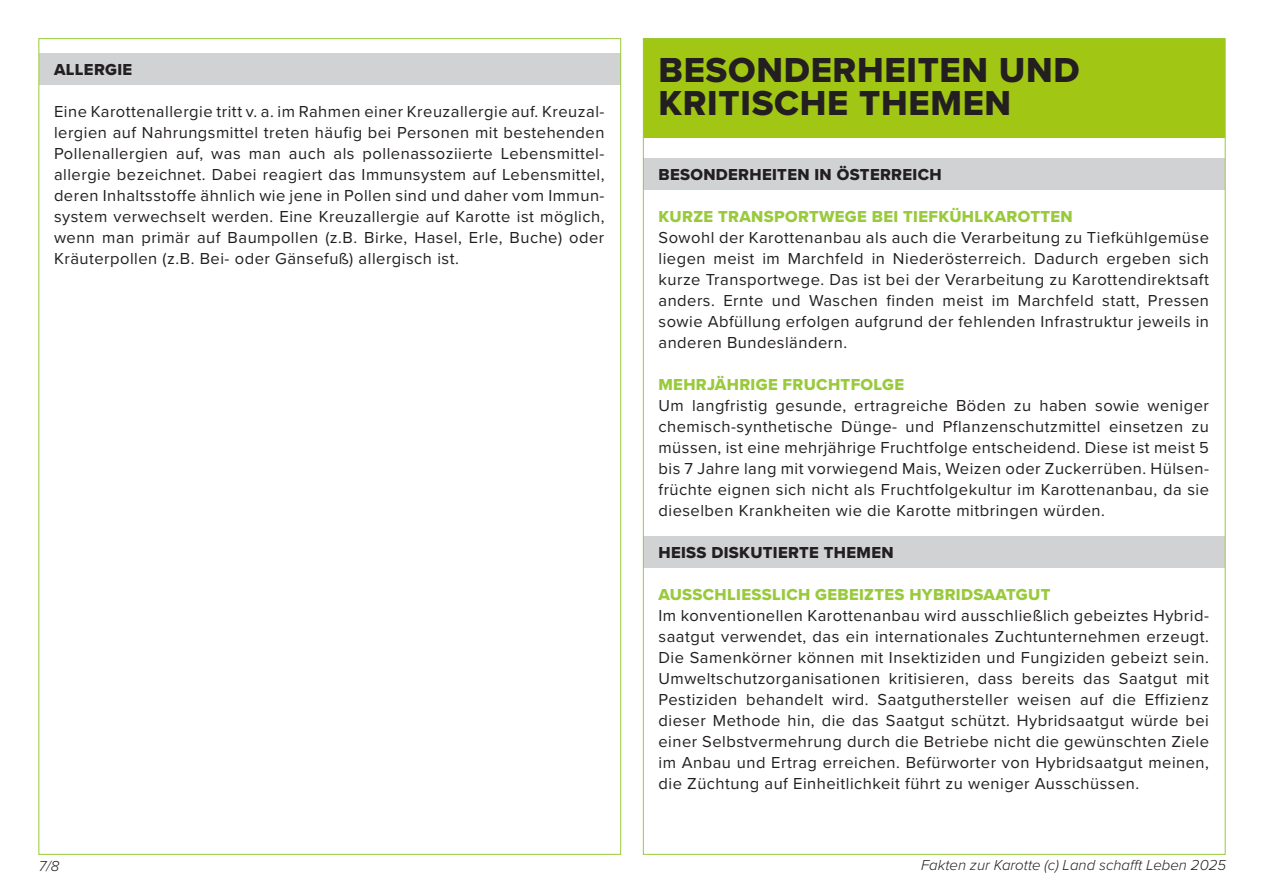
<style>
.page{position:relative;width:1263px;height:893px;background:#fff}
.page>*{position:absolute;margin:0;border:0;box-sizing:border-box;transform-origin:0 0}
.overhead{font:36px/33px "Proxima Nova Extrabld";letter-spacing:.02em;color:#231f20}
.Fließtext1{font:16.5px/21px "Proxima Nova";letter-spacing:.03em;color:#231f20;text-align:justify}
.head_gruen1{font:16.5px "Proxima Nova Extrabld";letter-spacing:.02em;color:#99ca3b}
.head_grau_1{font:16.5px "Proxima Nova Extrabld";letter-spacing:.02em;color:#231f20}
.t1{font:italic 300 15px "Proxima Nova";color:#231f20}
</style>
<div class="page">
<div style="left:39px;top:53px;width:581px;height:32px;background:#d1d2d4"></div>
<div style="left:644px;top:39px;width:581px;height:99px;background:#a2c614"></div>
<div style="left:644px;top:158px;width:581px;height:32px;background:#d1d2d4"></div>
<div style="left:644px;top:536px;width:581px;height:32px;background:#d1d2d4"></div>
<p class="head_grau_1" style="left:54px;top:60px;width:80px">ALLERGIE</p>
<p class="Fließtext1" style="left:54px;top:101px;width:552px">Eine Karottenallergie tritt v. a. im Rahmen einer Kreuzallergie auf. Kreuzal&shy;lergien auf Nahrungsmittel treten häufig bei Personen mit bestehenden Pollenallergien auf, was man auch als pollenassoziierte Lebensmittel&shy;allergie bezeichnet. Dabei reagiert das Immunsystem auf Lebensmittel, deren Inhaltsstoffe ähnlich wie jene in Pollen sind und daher vom Immun&shy;system verwechselt werden. Eine Kreuzallergie auf Karotte ist möglich, wenn man primär auf Baumpollen (z.B. Birke, Hasel, Erle, Buche) oder Kräuterpollen (z.B. Bei- oder Gänsefuß) allergisch ist.</p>
<p class="overhead" style="left:658px;top:56px;width:423px">BESONDERHEITEN UND<br>KRITISCHE THEMEN</p>
<p class="head_grau_1" style="left:658px;top:165px;width:285px">BESONDERHEITEN IN ÖSTERREICH</p>
<p class="head_gruen1" style="left:658px;top:207px;width:416px">KURZE TRANSPORTWEGE BEI TIEFKÜHLKAROTTEN</p>
<p class="Fließtext1" style="left:658px;top:227px;width:552px">Sowohl der Karottenanbau als auch die Verarbeitung zu Tiefkühlgemüse liegen meist im Marchfeld in Niederösterreich. Dadurch ergeben sich kurze Transportwege. Das ist bei der Verarbeitung zu Karottendirektsaft anders. Ernte und Waschen finden meist im Marchfeld statt, Pressen sowie Abfüllung erfolgen aufgrund der fehlenden Infrastruktur jeweils in anderen Bundesländern.</p>
<p class="head_gruen1" style="left:658px;top:375px;width:247px">MEHRJÄHRIGE FRUCHTFOLGE</p>
<p class="Fließtext1" style="left:658px;top:395px;width:552px">Um langfristig gesunde, ertragreiche Böden zu haben sowie weniger chemisch-synthetische Dünge- und Pflanzenschutzmittel einsetzen zu müssen, ist eine mehrjährige Fruchtfolge entscheidend. Diese ist meist 5 bis 7 Jahre lang mit vorwiegend Mais, Weizen oder Zuckerrüben. Hülsen&shy;früchte eignen sich nicht als Fruchtfolgekultur im Karottenanbau, da sie dieselben Krankheiten wie die Karotte mitbringen würden.</p>
<p class="head_grau_1" style="left:658px;top:543px;width:237px">HEISS DISKUTIERTE THEMEN</p>
<p class="head_gruen1" style="left:658px;top:585px;width:393px">AUSSCHLIESSLICH GEBEIZTES HYBRIDSAATGUT</p>
<p class="Fließtext1" style="left:658px;top:605px;width:552px">Im konventionellen Karottenanbau wird ausschließlich gebeiztes Hybrid&shy;saatgut verwendet, das ein internationales Zuchtunternehmen erzeugt.<br>Die Samenkörner können mit Insektiziden und Fungiziden gebeizt sein.<br>Umweltschutzorganisationen kritisieren, dass bereits das Saatgut mit Pestiziden behandelt wird. Saatguthersteller weisen auf die Effizienz dieser Methode hin, die das Saatgut schützt. Hybridsaatgut würde bei einer Selbstvermehrung durch die Betriebe nicht die gewünschten Ziele im Anbau und Ertrag erreichen. Befürworter von Hybridsaatgut meinen, die Züchtung auf Einheitlichkeit führt zu weniger Ausschüssen.</p>
<p class="t1" style="left:39px;top:854px;width:22px">7/8</p>
<p class="t1" style="left:921px;top:854px;width:307px">Fakten zur Karotte (c) Land schafft Leben 2025</p>
</div>
